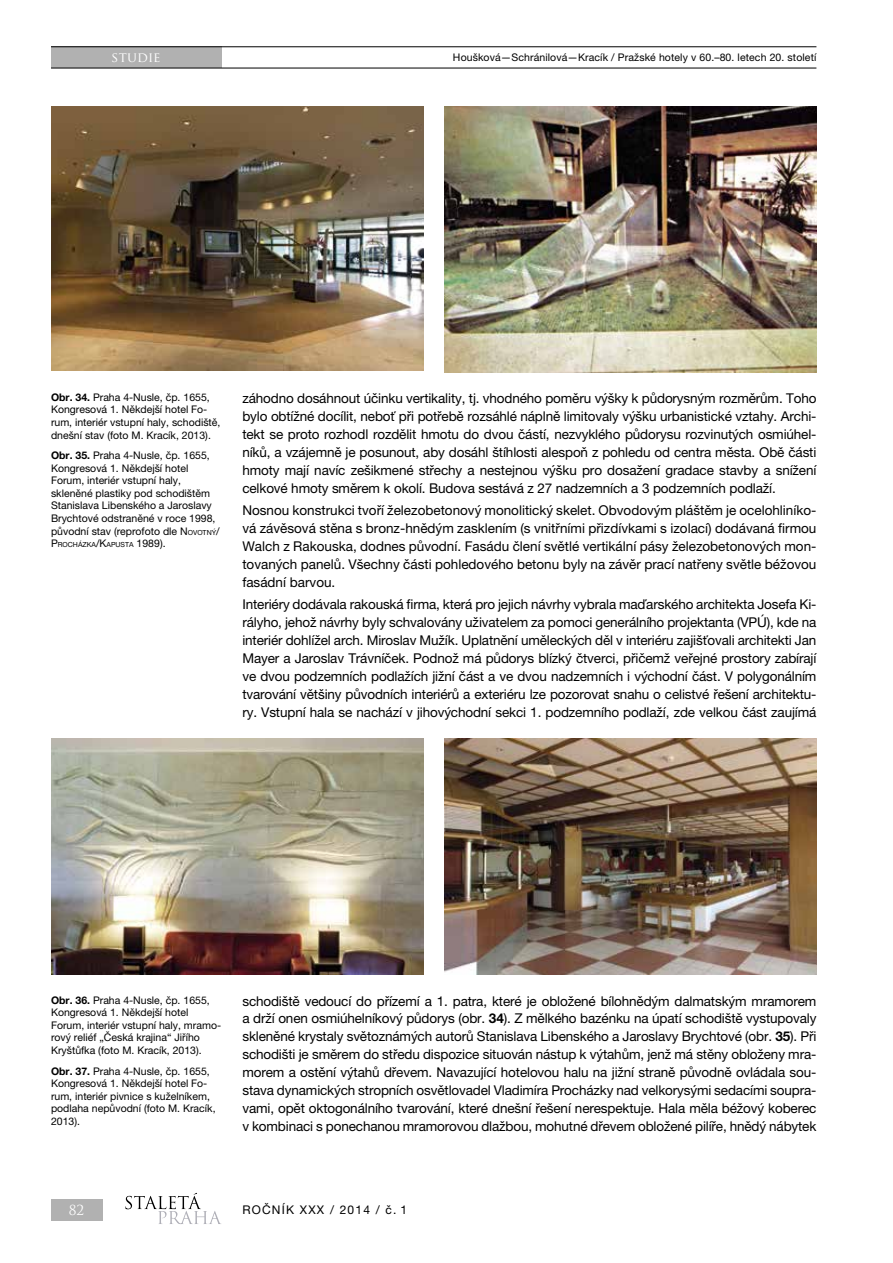
<style>
.page{position:relative;width:893px;height:1263px;background:#fff}
.page>*{position:absolute;margin:0;border:0;box-sizing:border-box;transform-origin:0 0}
.t1{font:13.5px/18px "Helvetica Neue LT Pro";letter-spacing:-.01em;color:#000;text-align:justify}
.t2{font:13.5px "Trajan Pro";letter-spacing:.01em;color:#fff}
.t3{font:12px "Helvetica Neue LT Pro";letter-spacing:.1em;color:#000}
.t4{font:10.5px/12.6px "Helvetica Neue LT Pro";color:#000}
.t5{font:7.05px "Helvetica Neue LT Pro Roman SC666";color:#000}
.s1{font-weight:700}
.s2{font-family:"Helvetica Neue LT Pro Roman SC666"}
.s3{font-family:"Helvetica Neue LT Pro Roman SC666";font-size:7.05px}
.s4{font-size:10.5px}
.s5{font-family:"Helvetica Neue LT Pro";font-size:10.5px}
</style>
<div class="page">
<div style="left:51px;top:47px;width:170px;height:21px;background:#b1b1b1"></div>
<div style="left:51px;top:1199px;width:51px;height:21px;background:#b1b1b1"></div>
<hr style="left:51px;top:46px;width:765px;height:1px;background:#000">
<hr style="left:51px;top:68px;width:765px;height:1px;background:#000">
<svg style="left:125px;top:1193px;width:96px;height:31px"></svg>
<img style="left:51px;top:106px;width:372px;height:265px">
<img style="left:444px;top:106px;width:372px;height:266px">
<img style="left:51px;top:739px;width:372px;height:236px">
<img style="left:444px;top:739px;width:372px;height:236px">
<p class="t2" style="left:112px;top:49px;width:51px">STUDIE</p>
<p class="t4" style="left:453px;top:51px;width:365px">Houšková—Schránilová—Kracík / Pražské hotely v 60.–80. letech 20. století</p>
<p class="t4" style="left:51px;top:391px;width:171px"><span class="s1">Obr. 34.</span> Praha 4-Nusle, čp. 1655, Kongresová 1. Někdejší hotel Fo&shy;rum, interiér vstupní haly, schodiště, dnešní stav (foto M. Kracík, 2013).</p>
<p class="t4" style="left:51px;top:449px;width:170px"><span class="s1">Obr. 35.</span> Praha 4-Nusle, čp. 1655, Kongresová 1. Někdejší hotel Forum, interiér vstupní haly, skleněné plastiky pod schodištěm Stanislava Libenského a Jaroslavy Brychtové odstraněné v roce 1998, původní stav (reprofoto dle <span class="s2">N</span><span class="s3">OVOTNÝ</span><span class="s2">/</span></p>
<p class="t5" style="left:51px;top:540px;width:116px"><span class="s4">P</span>ROCHÁZKA<span class="s4">/K</span>APUSTA <span class="s5">1989).</span></p>
<p class="t1" style="left:242px;top:389px;width:576px">záhodno dosáhnout účinku vertikality, tj. vhodného poměru výšky k půdorysným rozměrům. Toho bylo obtížné docílit, neboť při potřebě rozsáhlé náplně limitovaly výšku urbanistické vztahy. Archi&shy;tekt se proto rozhodl rozdělit hmotu do dvou částí, nezvyklého půdorysu rozvinutých osmiúhel&shy;níků, a vzájemně je posunout, aby dosáhl štíhlosti alespoň z pohledu od centra města. Obě části hmoty mají navíc zešikmené střechy a nestejnou výšku pro dosažení gradace stavby a snížení celkové hmoty směrem k okolí. Budova sestává z 27 nadzemních a 3 podzemních podlaží.</p>
<p class="t1" style="left:242px;top:501px;width:576px">Nosnou konstrukci tvoří železobetonový monolitický skelet. Obvodovým pláštěm je ocelohliníko&shy;vá závěsová stěna s bronz-hnědým zasklením (s vnitřními přizdívkami s izolací) dodávaná firmou Walch z Rakouska, dodnes původní. Fasádu člení světlé vertikální pásy železobetonových mon&shy;tovaných panelů. Všechny části pohledového betonu byly na závěr prací natřeny světle béžovou fasádní barvou.</p>
<p class="t1" style="left:242px;top:595px;width:576px">I nteriéry dodávala rakouská firma, která pro jejich návrhy vybrala maďarského architekta Josefa Ki&shy;rályho, jehož návrhy byly schvalovány uživatelem za pomoci generálního projektanta (VPÚ), kde na interiér dohlížel arch. Miroslav Mužík. Uplatnění uměleckých děl v interiéru zajišťovali architekti Jan Mayer a Jaroslav Trávníček. Podnož má půdorys blízký čtverci, přičemž veřejné prostory zabírají ve dvou podzemních podlažích jižní část a ve dvou nadzemních i východní část. V polygonálním tvarování většiny původních interiérů a exteriéru lze pozorovat snahu o celistvé řešení architektu&shy;ry. Vstupní hala se nachází v jihovýchodní sekci 1. podzemního podlaží, zde velkou část zaujímá</p>
<p class="t4" style="left:51px;top:993px;width:172px"><span class="s1">Obr. 36.</span> Praha 4-Nusle, čp. 1655, Kongresová 1. Někdejší hotel Forum, interiér vstupní haly, mramo&shy;rový reliéf „Česká krajina“ Jiřího Kryštůfka (foto M. Kracík, 2013).</p>
<p class="t4" style="left:51px;top:1064px;width:166px"><span class="s1">Obr. 37.</span> Praha 4-Nusle, čp. 1655,<br>Kongresová 1. Někdejší hotel Fo&shy;rum, interiér pivnice s kuželníkem, podlaha nepůvodní (foto M. Kracík,<br>2013).</p>
<p class="t1" style="left:242px;top:991px;width:576px">schodiště vedoucí do přízemí a 1. patra, které je obložené bílohnědým dalmatským mramorem a drží onen osmiúhelníkový půdorys (obr. <span class="s1">34</span>). Z mělkého bazénku na úpatí schodiště vystupovaly skleněné krystaly světoznámých autorů Stanislava Libenského a Jaroslavy Brychtové (obr. <span class="s1">35</span>). Při schodišti je směrem do středu dispozice situován nástup k výtahům, jenž má stěny obloženy mra&shy;morem a ostění výtahů dřevem. Navazující hotelovou halu na jižní straně původně ovládala sou&shy;stava dynamických stropních osvětlovadel Vladimíra Procházky nad velkorysými sedacími soupra&shy;vami, opět oktogonálního tvarování, které dnešní řešení nerespektuje. Hala měla béžový koberec v kombinaci s ponechanou mramorovou dlažbou, mohutné dřevem obložené pilíře, hnědý nábytek</p>
<p class="t2" style="left:69px;top:1201px;width:17px">82</p>
<p class="t3" style="left:242px;top:1203px;width:166px">ROČNÍK XXX / 2014 / č. 1</p>
</div>
